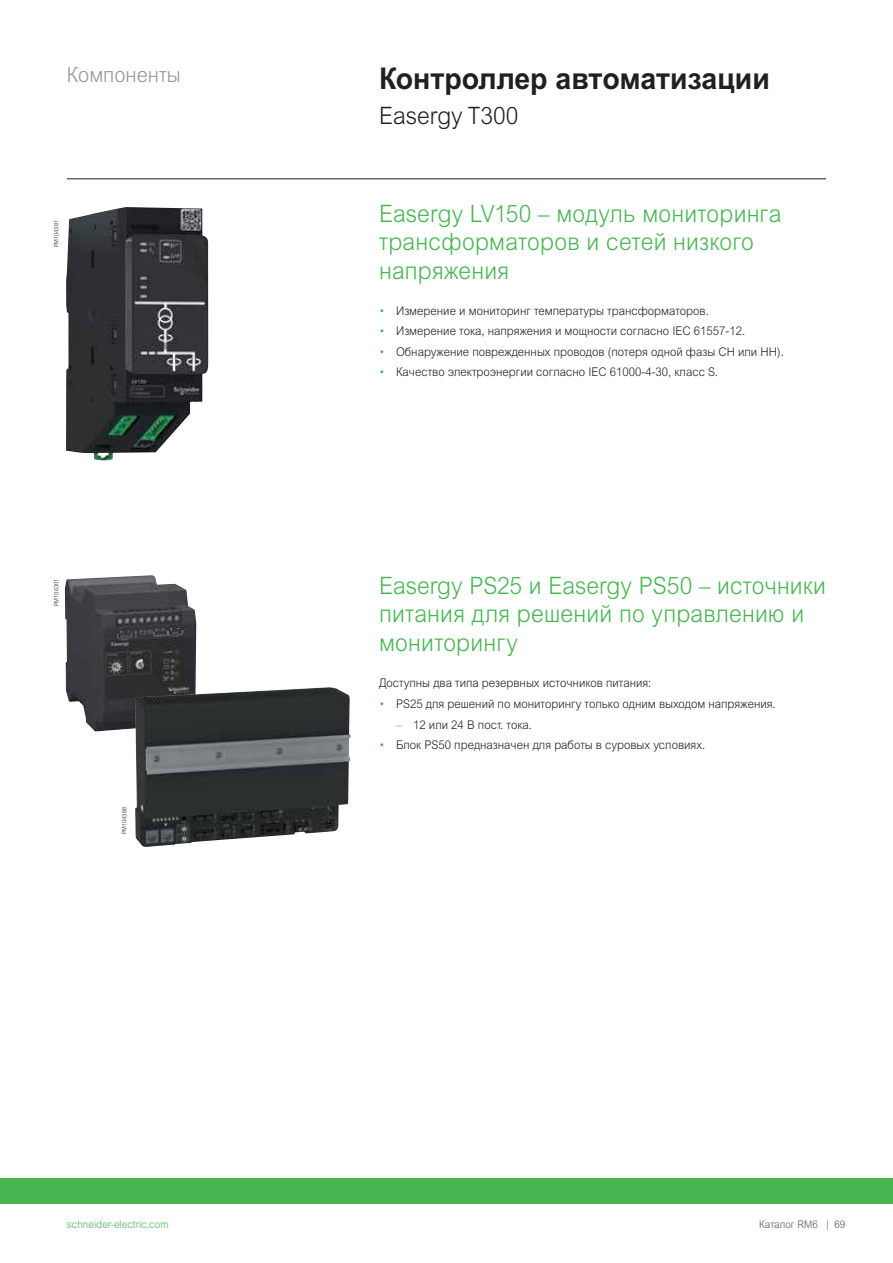
<style>
.page{position:relative;width:893px;height:1263px;background:#fff}
.page>*{position:absolute;margin:0;border:0;box-sizing:border-box;transform-origin:0 0}
.t1{font:700 30px "Arial MT Pro Cyr";color:#221f20;scale:.95 1}
.t2{font:300 24px/28.8px "Arial MT Pro Cyr";letter-spacing:.005em;color:#46b650;scale:.95 1}
.t3{font:300 24px "Arial MT Pro Cyr";color:#221f20;scale:.95 1}
.t4{font:300 21px "Arial MT Pro Cyr";color:#939597;scale:.95 1}
.t5{font:300 12px "Arial MT Pro Cyr";color:#221f20;scale:.95 1}
.t6{font:300 10.5px "Arial MT Pro Cyr";color:#46b650;scale:.95 1}
.t7{font:300 10.5px "Arial MT Pro Cyr";color:#57585b;scale:.95 1}
.t8{font:300 6px "Arial MT Pro Cyr";color:#221f20;scale:.95 1}
.s1{color:#46b650}
</style>
<div class="page">
<div style="left:0;top:1178px;width:893px;height:25px;background:#46b650"></div>
<hr style="left:67px;top:179px;width:759px;height:1px;background:#221f20">
<img style="left:66px;top:207px;width:142px;height:254px">
<img style="left:65px;top:575px;width:131px;height:156px">
<img style="left:135px;top:687px;width:216px;height:160px">
<h3 class="t4" style="left:67px;top:62px;width:121px">Компоненты</h3>
<h1 class="t1" style="left:379px;top:61px;width:413px">Контроллер автоматизации</h1>
<h2 class="t3" style="left:379px;top:101px;width:148px">Easergy T300</h2>
<p class="t8" style="left:53px;top:247px;width:30px;rotate:-90deg">PM104381</p>
<h2 class="t2" style="left:379px;top:199px;width:425px">Easergy LV150 – модуль мониторинга трансформаторов и сетей низкого напряжения</h2>
<p class="t5" style="left:379px;top:303px;width:349px"><span class="s1">•</span> Измерение и мониторинг температуры трансформаторов.</p>
<p class="t5" style="left:379px;top:324px;width:387px"><span class="s1">•</span> Измерение тока, напряжения и мощности согласно IEC 61557-12.</p>
<p class="t5" style="left:379px;top:344px;width:428px"><span class="s1">•</span> Обнаружение поврежденных проводов (потеря одной фазы СН или НН).</p>
<p class="t5" style="left:379px;top:365px;width:358px"><span class="s1">•</span> Качество электроэнергии согласно IEC 61000-4-30, класс S.</p>
<p class="t8" style="left:53px;top:606px;width:30px;rotate:-90deg">PM106301</p>
<p class="t8" style="left:121px;top:834px;width:30px;rotate:-90deg">PM104366</p>
<h2 class="t2" style="left:379px;top:571px;width:472px">Easergy PS25 и Easergy PS50 – источники питания для решений по управлению и мониторингу</h2>
<p class="t5" style="left:379px;top:675px;width:288px">Доступны два типа резервных источников питания:</p>
<p class="t5" style="left:379px;top:696px;width:419px"><span class="s1">•</span> PS25 для решений по мониторингу только одним выходом напряжения.</p>
<p class="t5" style="left:396px;top:717px;width:145px"><span class="s1">–</span> 12 или 24 В пост. тока.</p>
<p class="t5" style="left:379px;top:737px;width:345px"><span class="s1">•</span> Блок PS50 предназначен для работы в суровых условиях.</p>
<p class="t6" style="left:67px;top:1218px;width:109px">schneider-electric.com</p>
<p class="t7" style="left:759px;top:1218px;width:92px">Каталог RM6 | 69</p>
</div>
